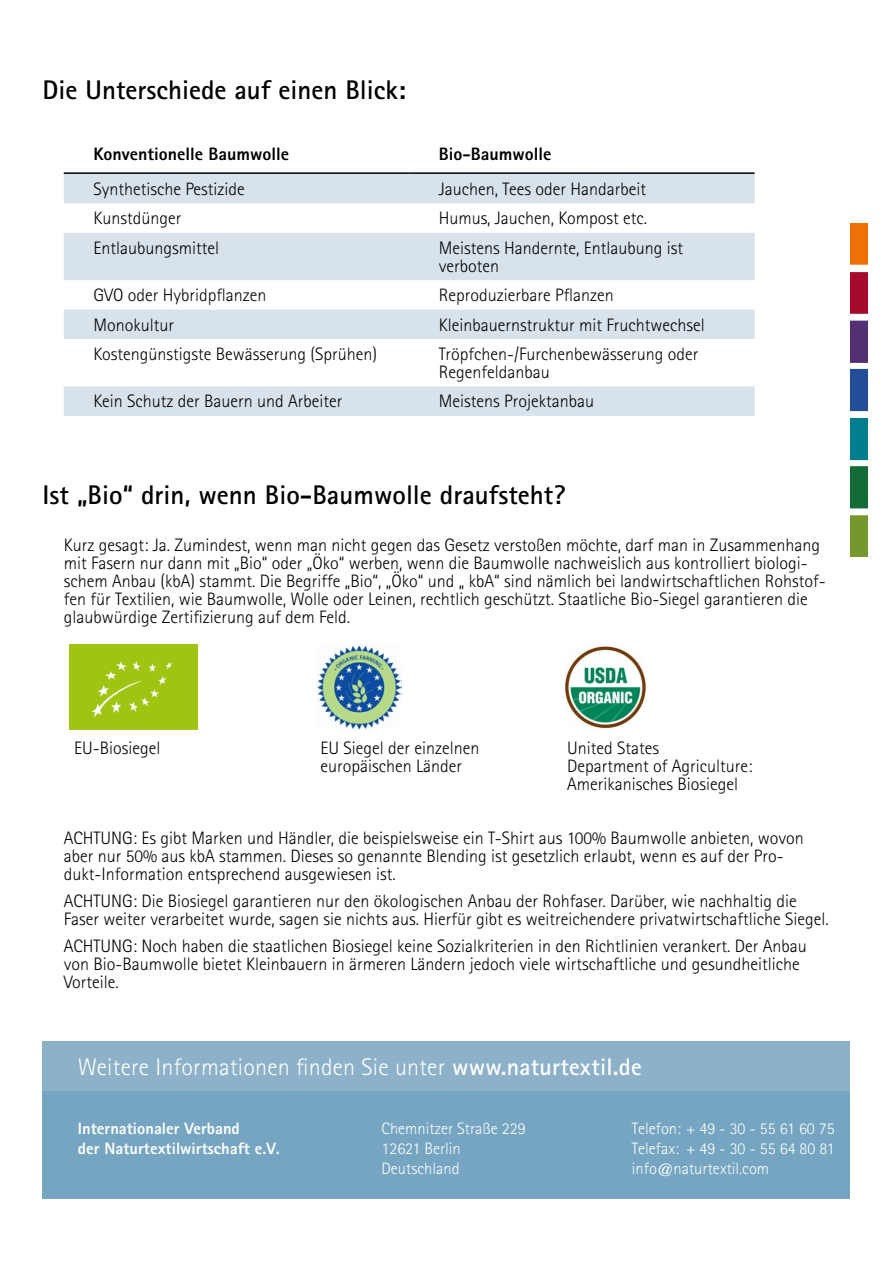
<style>
.page{position:relative;width:893px;height:1263px;background:#fff}
.page>*{position:absolute;margin:0;border:0;box-sizing:border-box;transform-origin:0 0}
.t1{font:700 27px "Rotis Sans Serif Std";color:#000}
.t2{font:300 24px "Rotis Sans Serif Std";letter-spacing:.01em;color:#fff}
.t3{font:300 18px/18px "Rotis Sans Serif Std";color:#000}
.t4{font:800 18px "Rotis Sans Serif Std";color:#000}
.t5{font:300 16.5px/19.8px "Rotis Sans Serif Std";color:#fff}
.t6{font:800 16.5px/19.8px "Rotis Sans Serif Std";color:#fff}
.s1{font-weight:700}
</style>
<div class="page">
<img style="left:850px;top:223px;width:17px;height:334px">
<div style="left:43px;top:1090px;width:807px;height:109px;background:#75a5c0"></div>
<div style="left:43px;top:1041px;width:807px;height:49px;background:#8cb1c8"></div>
<svg style="left:64px;top:174px;width:691px;height:242px;fill:#d8e2eb"></svg>
<hr style="left:64px;top:172px;width:345px;height:2px;background:#000">
<hr style="left:409px;top:172px;width:346px;height:2px;background:#000">
<img style="left:70px;top:644px;width:127px;height:85px">
<img style="left:316px;top:644px;width:86px;height:85px">
<img style="left:563px;top:646px;width:84px;height:83px">
<h1 class="t1" style="left:43px;top:73px;width:365px">Die Unterschiede auf einen Blick:</h1>
<p class="t4" style="left:94px;top:143px;width:197px">Konventionelle Baumwolle</p>
<p class="t4" style="left:439px;top:143px;width:114px">Bio-Baumwolle</p>
<p class="t3" style="left:94px;top:180px;width:153px">Synthetische Pestizide</p>
<p class="t3" style="left:439px;top:180px;width:209px">Jauchen, Tees oder Handarbeit</p>
<p class="t3" style="left:94px;top:209px;width:89px">Kunstdünger</p>
<p class="t3" style="left:439px;top:209px;width:210px">Humus, Jauchen, Kompost etc.</p>
<p class="t3" style="left:94px;top:239px;width:127px">Entlaubungsmittel</p>
<p class="t3" style="left:439px;top:239px;width:246px">Meistens Handernte, Entlaubung ist verboten</p>
<p class="t3" style="left:94px;top:286px;width:174px">GVO oder Hybridpflanzen</p>
<p class="t3" style="left:439px;top:286px;width:176px">Reproduzierbare Pflanzen</p>
<p class="t3" style="left:94px;top:315px;width:82px">Monokultur</p>
<p class="t3" style="left:439px;top:315px;width:267px">Kleinbauernstruktur mit Fruchtwechsel</p>
<p class="t3" style="left:94px;top:345px;width:285px">Kostengünstigste Bewässerung (Sprühen)</p>
<p class="t3" style="left:439px;top:345px;width:261px">Tröpfchen-/Furchenbewässerung oder<br>Regenfeldanbau</p>
<p class="t3" style="left:94px;top:392px;width:251px">Kein Schutz der Bauern und Arbeiter</p>
<p class="t3" style="left:439px;top:392px;width:157px">Meistens Projektanbau</p>
<h1 class="t1" style="left:43px;top:477px;width:524px">Ist „Bio“ drin, wenn Bio-Baumwolle draufsteht?</h1>
<p class="t3" style="left:64px;top:536px;width:763px">Kurz gesagt: Ja. Zumindest, wenn man nicht gegen das Gesetz verstoßen möchte, darf man in Zusammenhang mit Fasern nur dann mit „Bio“ oder „Öko“ werben, wenn die Baumwolle nachweislich aus kontrolliert biologi&shy;schem Anbau (kbA) stammt. Die Begriffe „Bio“, „Öko“ und „ kbA“ sind nämlich bei landwirtschaftlichen Rohstof&shy;fen für Textilien, wie Baumwolle, Wolle oder Leinen, rechtlich geschützt. Staatliche Bio-Siegel garantieren die glaubwürdige Zertifizierung auf dem Feld.</p>
<p class="t3" style="left:74px;top:739px;width:88px">EU-Biosiegel</p>
<p class="t3" style="left:321px;top:739px;width:160px">EU Siegel der einzelnen europäischen Länder</p>
<p class="t3" style="left:567px;top:739px;width:187px">United States<br>Department of Agriculture:<br>Amerikanisches Biosiegel</p>
<p class="t3" style="left:64px;top:829px;width:741px">ACHTUNG: Es gibt Marken und Händler, die beispielsweise ein T-Shirt aus 100% Baumwolle anbieten, wovon aber nur 50% aus kbA stammen. Dieses so genannte Blending ist gesetzlich erlaubt, wenn es auf der Pro&shy;dukt-Information entsprechend ausgewiesen ist.</p>
<p class="t3" style="left:64px;top:892px;width:766px">ACHTUNG: Die Biosiegel garantieren nur den ökologischen Anbau der Rohfaser. Darüber, wie nachhaltig die<br>Faser weiter verarbeitet wurde, sagen sie nichts aus. Hierfür gibt es weitreichendere privatwirtschaftliche Siegel.</p>
<p class="t3" style="left:64px;top:937px;width:744px">ACHTUNG: Noch haben die staatlichen Biosiegel keine Sozialkriterien in den Richtlinien verankert. Der Anbau von Bio-Baumwolle bietet Kleinbauern in ärmeren Ländern jedoch viele wirtschaftliche und gesundheitliche<br>Vorteile.</p>
<h2 class="t2" style="left:78px;top:1053px;width:565px">Weitere Informationen finden Sie unter <span class="s1">www.naturtextil.de</span></h2>
<p class="t6" style="left:78px;top:1118px;width:203px">Internationaler Verband<br>der Naturtextilwirtschaft e.V.</p>
<p class="t5" style="left:381px;top:1118px;width:146px">Chemnitzer Straße 229<br>12621 Berlin<br>Deutschland</p>
<p class="t5" style="left:632px;top:1118px;width:204px;text-align:justify">Telefon: + 49 - 30 - 55 61 60 75<br>Telefax: + 49 - 30 - 55 64 80 81 info@naturtextil.com</p>
</div>
